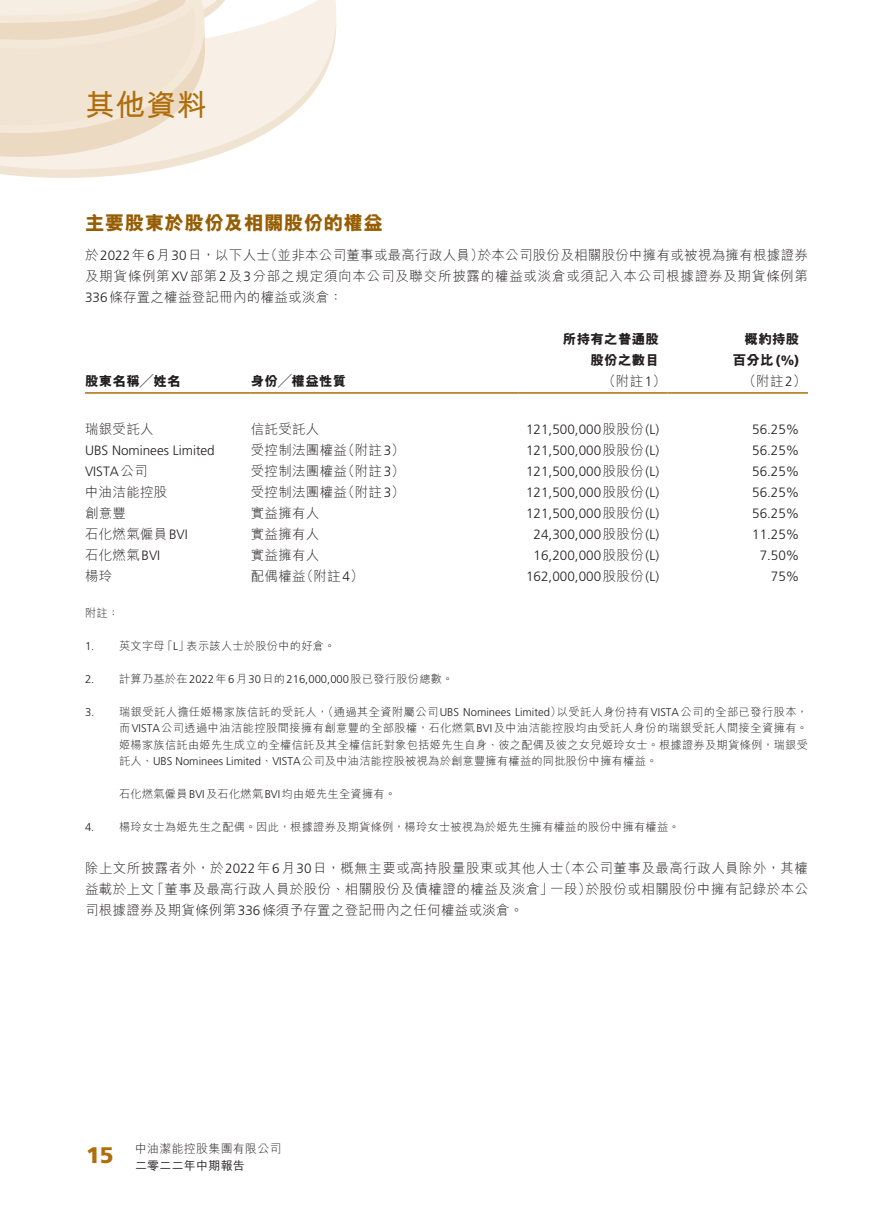
<style>
.page{position:relative;width:893px;height:1212px;background:#fff}
.page>*{position:absolute;margin:0;border:0;box-sizing:border-box;transform-origin:0 0}
.t1{font:700 30px "M Hei HK";color:#af6e0b}
.t2{font:900 22.5px "Frutiger LT Std";color:#af6e0b}
._01_H1{font:800 19.5px "M Hei HK";letter-spacing:.02em;color:#965d03}
._50_Table_txt{font:300 13.5px "Frutiger LT Std";color:#231f20}
._00_txt{font:300 13.5px/21px "M Hei HK";letter-spacing:.03em;color:#231f20}
._50_Table_txt-2{font:300 13.5px "M Hei HK";letter-spacing:.02em;color:#231f20}
._00_txt-2{font:300 13.5px/21px "M Hei HK";letter-spacing:.055em;color:#231f20}
._50_Table_txt-3{font:800 13.5px "M Hei HK";letter-spacing:.02em;color:#231f20}
.t3{font:300 12px "M Hei HK";letter-spacing:.02em;color:#231f20}
.t4{font:500 12px "M Hei HK";letter-spacing:.02em;color:#231f20}
._06_Notes{font:300 11.25px/16.5px "M Hei HK";letter-spacing:.02em;color:#231f20;text-align:justify}
._06_Notes-2{font:300 11.25px "Frutiger LT Std";color:#231f20}
.s1{font-family:"Frutiger LT Std"}
.s2{font-family:"M Hei HK"}
.s3{font-family:"Frutiger LT Std";font-weight:900}
</style>
<div class="page">
<img style="left:0;top:0;width:337px;height:178px">
<hr style="left:85px;top:392px;width:166px;height:2px;background:#af6e0b">
<hr style="left:251px;top:392px;width:268px;height:2px;background:#af6e0b">
<hr style="left:519px;top:392px;width:149px;height:2px;background:#af6e0b">
<hr style="left:668px;top:392px;width:140px;height:2px;background:#af6e0b">
<p class="t1" style="left:85px;top:83px;width:123px">其他資料</p>
<p class="_01_H1" style="left:85px;top:213px;width:299px">主要股東於股份及相關股份的權益</p>
<p class="_00_txt" style="left:264px;top:244px;width:221px">（並非本公司董事或最高行政人員）</p>
<p class="_00_txt" style="left:478px;top:244px;width:332px">於本公司股份及相關股份中擁有或被視為擁有根據證券</p>
<p class="_00_txt-2" style="left:85px;top:244px;width:724px">於<span class="s1">2022</span>年<span class="s1">6</span>月<span class="s1">30</span>日，以下人士<br>及期貨條例第<span class="s1">XV</span>部第<span class="s1">2</span>及<span class="s1">3</span>分部之規定須向本公司及聯交所披露的權益或淡倉或須記入本公司根據證券及期貨條例第<br><span class="s1">336</span>條存置之權益登記冊內的權益或淡倉：</p>
<p class="_50_Table_txt-3" style="left:85px;top:374px;width:97px">股東名稱╱姓名</p>
<p class="_50_Table_txt-2" style="left:85px;top:422px;width:70px">瑞銀受託人</p>
<p class="_50_Table_txt-3" style="left:251px;top:374px;width:97px">身份╱權益性質</p>
<p class="_50_Table_txt-2" style="left:251px;top:422px;width:70px">信託受託人</p>
<p class="_50_Table_txt-3" style="left:563px;top:332px;width:98px">所持有之普通股</p>
<p class="_50_Table_txt-3" style="left:590px;top:353px;width:70px">股份之數目</p>
<p class="_50_Table_txt-2" style="left:602px;top:374px;width:65px">（附註 (<span class="s1">1</span></p>
<p class="_50_Table_txt" style="left:526px;top:422px;width:134px">121,500,000 <span class="s2">股股份</span> (L(</p>
<p class="_50_Table_txt-3" style="left:745px;top:332px;width:56px">概約持股</p>
<p class="_50_Table_txt-3" style="left:733px;top:353px;width:68px">百分比 <span class="s3">%) (</span></p>
<p class="_50_Table_txt-2" style="left:743px;top:374px;width:65px">（附註 (<span class="s1">2</span></p>
<p class="_50_Table_txt" style="left:752px;top:422px;width:49px">56.25%</p>
<p class="_50_Table_txt" style="left:85px;top:443px;width:131px">UBS Nominees Limited</p>
<p class="_50_Table_txt-2" style="left:341px;top:443px;width:65px">（附註 ）<span class="s1">3</span></p>
<p class="_50_Table_txt-2" style="left:251px;top:443px;width:98px">受控制法團權益</p>
<p class="_50_Table_txt" style="left:526px;top:443px;width:134px">121,500,000<span class="s2">股股份</span> (L(</p>
<p class="_50_Table_txt" style="left:752px;top:443px;width:49px">56.25%</p>
<p class="_50_Table_txt" style="left:85px;top:464px;width:64px">VISTA<span class="s2">公司</span></p>
<p class="_50_Table_txt-2" style="left:341px;top:464px;width:65px">（附註 ）<span class="s1">3</span></p>
<p class="_50_Table_txt-2" style="left:251px;top:464px;width:98px">受控制法團權益</p>
<p class="_50_Table_txt" style="left:526px;top:464px;width:134px">121,500,000<span class="s2">股股份</span> (L(</p>
<p class="_50_Table_txt" style="left:752px;top:464px;width:49px">56.25%</p>
<p class="_50_Table_txt-2" style="left:85px;top:485px;width:84px">中油洁能控股</p>
<p class="_50_Table_txt-2" style="left:341px;top:485px;width:65px">（附註 ）<span class="s1">3</span></p>
<p class="_50_Table_txt-2" style="left:251px;top:485px;width:98px">受控制法團權益</p>
<p class="_50_Table_txt" style="left:526px;top:485px;width:134px">121,500,000<span class="s2">股股份</span> (L(</p>
<p class="_50_Table_txt" style="left:752px;top:485px;width:49px">56.25%</p>
<p class="_50_Table_txt-2" style="left:85px;top:506px;width:43px">創意豐</p>
<p class="_50_Table_txt-2" style="left:251px;top:506px;width:70px">實益擁有人</p>
<p class="_50_Table_txt" style="left:526px;top:506px;width:134px">121,500,000 <span class="s2">股股份</span> (L(</p>
<p class="_50_Table_txt" style="left:752px;top:506px;width:49px">56.25%</p>
<p class="_50_Table_txt-2" style="left:85px;top:527px;width:104px">石化燃氣僱員<span class="s1">BVI</span></p>
<p class="_50_Table_txt-2" style="left:251px;top:527px;width:70px">實益擁有人</p>
<p class="_50_Table_txt" style="left:534px;top:527px;width:127px">24,300,000 <span class="s2">股股份</span> (L(</p>
<p class="_50_Table_txt" style="left:752px;top:527px;width:49px">11.25%</p>
<p class="_50_Table_txt-2" style="left:85px;top:548px;width:77px">石化燃氣<span class="s1">BVI</span></p>
<p class="_50_Table_txt-2" style="left:251px;top:548px;width:70px">實益擁有人</p>
<p class="_50_Table_txt" style="left:534px;top:548px;width:127px">16,200,000 <span class="s2">股股份</span> (L(</p>
<p class="_50_Table_txt" style="left:760px;top:548px;width:41px">7.50%</p>
<p class="_50_Table_txt-2" style="left:85px;top:569px;width:29px">楊玲</p>
<p class="_06_Notes" style="left:85px;top:604px;width:35px">附註：</p>
<p class="_50_Table_txt-2" style="left:300px;top:569px;width:65px">（附註 ）<span class="s1">4</span></p>
<p class="_50_Table_txt-2" style="left:251px;top:569px;width:56px">配偶權益</p>
<p class="_50_Table_txt" style="left:526px;top:569px;width:134px">162,000,000<span class="s2">股股份</span> (L(</p>
<p class="_50_Table_txt" style="left:771px;top:569px;width:30px">75%</p>
<p class="_06_Notes-2" style="left:85px;top:639px;width:11px">1.</p>
<p class="_06_Notes" style="left:119px;top:637px;width:47px">英文字母</p>
<p class="_06_Notes" style="left:187px;top:637px;width:150px">表示該人士於股份中的好倉。</p>
<p class="_06_Notes" style="left:162px;top:637px;width:29px">「」<span class="s1">L</span></p>
<p class="_06_Notes-2" style="left:85px;top:672px;width:11px">2.</p>
<p class="_06_Notes" style="left:119px;top:670px;width:336px">計算乃基於在<span class="s1">2022</span>年<span class="s1">6</span>月<span class="s1">30</span>日的<span class="s1">216,000,000</span>股已發行股份總數。</p>
<p class="_06_Notes-2" style="left:85px;top:705px;width:11px">3.</p>
<p class="_06_Notes-2" style="left:85px;top:821px;width:11px">4.</p>
<p class="_06_Notes" style="left:119px;top:703px;width:444px">瑞銀受託人擔任姬楊家族信託的受託人（，通過其全資附屬公司<span class="s1">UBS Nominees Limited</span>）</p>
<p class="_06_Notes" style="left:557px;top:703px;width:253px">以受託人身份持有<span class="s1">VISTA</span>公司的全部已發行股本，</p>
<p class="_06_Notes" style="left:119px;top:720px;width:690px">而<span class="s1">VISTA</span>公司透過中油洁能控股間接擁有創意豐的全部股權，石化燃氣<span class="s1">BVI</span>及中油洁能控股均由受託人身份的瑞銀受託人間接全資擁有。姬楊家族信託由姬先生成立的全權信託及其全權信託對象包括姬先生自身、彼之配偶及彼之女兒姬玲女士。根據證券及期貨條例，瑞銀受託人、<span class="s1">UBS Nominees Limited</span>、<span class="s1">VISTA</span>公司及中油洁能控股被視為於創意豐擁有權益的同批股份中擁有權益。</p>
<p class="_06_Notes" style="left:119px;top:786px;width:278px">石化燃氣僱員<span class="s1">BVI</span>及石化燃氣<span class="s1">BVI</span>均由姬先生全資擁有。</p>
<p class="_06_Notes" style="left:119px;top:819px;width:562px">楊玲女士為姬先生之配偶。因此，根據證券及期貨條例，楊玲女士被視為於姬先生擁有權益的股份中擁有權益。</p>
<p class="_00_txt" style="left:85px;top:858px;width:480px">除上文所披露者外，於<span class="s1">2022</span>年<span class="s1">6</span>月<span class="s1">30</span>日，概無主要或高持股量股東或其他人士</p>
<p class="_00_txt" style="left:558px;top:858px;width:252px">（本公司董事及最高行政人員除外，其權</p>
<p class="_00_txt" style="left:151px;top:879px;width:404px">「董事及最高行政人員於股份、相關股份及債權證的權益及淡倉」</p>
<p class="_00_txt" style="left:586px;top:879px;width:224px">於股份或相關股份中擁有記錄於本公</p>
<p class="_00_txt" style="left:550px;top:879px;width:43px">一段）</p>
<p class="_00_txt" style="left:85px;top:879px;width:440px">益載於上文<br>司根據證券及期貨條例第<span class="s1">336</span>條須予存置之登記冊內之任何權益或淡倉。</p>
<p class="t2" style="left:86px;top:1141px;width:29px">15</p>
<p class="t3" style="left:135px;top:1142px;width:148px">中油潔能控股集團有限公司</p>
<p class="t4" style="left:135px;top:1156px;width:111px">二零二二年中期報告</p>
</div>
